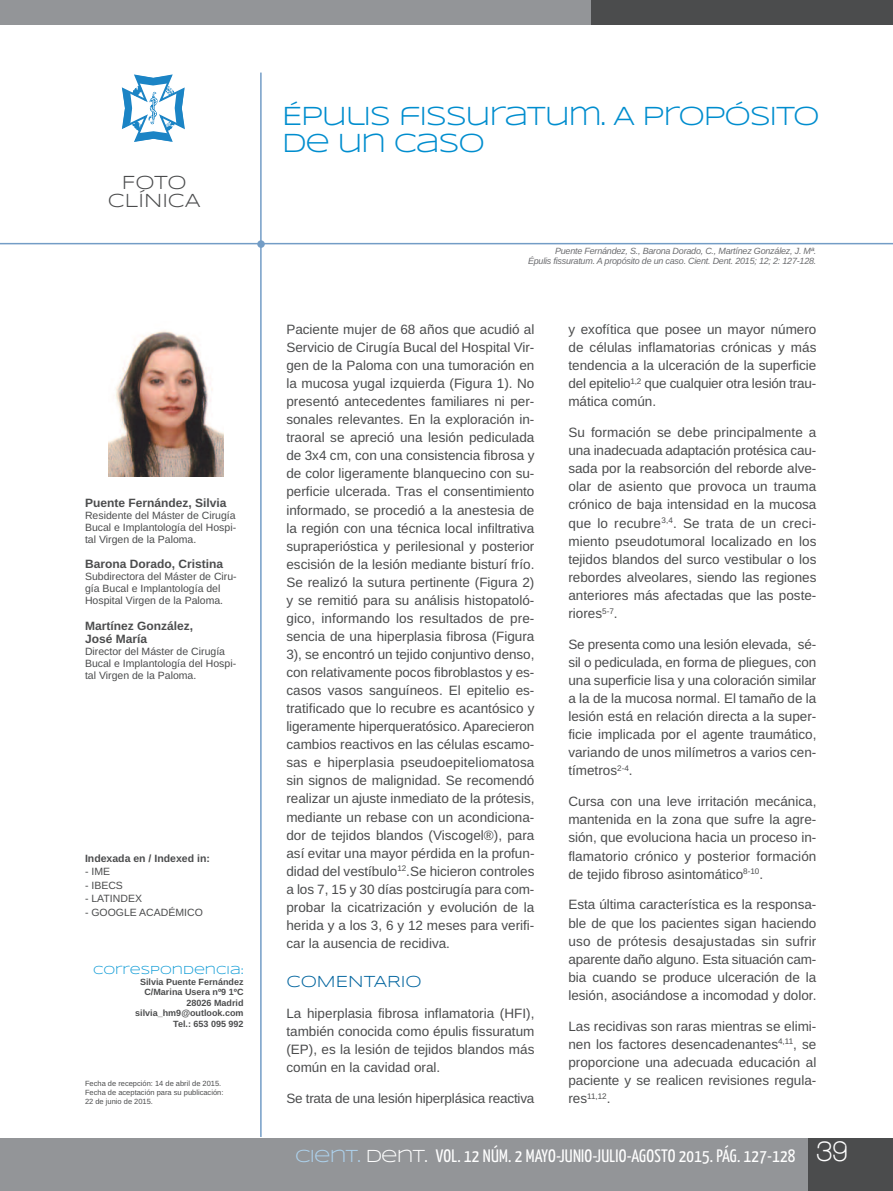
<style>
.page{position:relative;width:893px;height:1191px;background:#fff}
.page>*{position:absolute;margin:0;border:0;box-sizing:border-box;transform-origin:0 0}
.t1{font:27px/27px "Syncopate";letter-spacing:-.05em;color:#008dce}
.t2{font:19.5px/18px "Syncopate";color:#4b4c4d;text-align:center}
.t3{font:18px "Yanone Kaffeesatz";letter-spacing:.015em;color:#fff}
.t4{font:16.5px "Syncopate";color:#00649e}
.t5{font:13.5px/18px "Arimo";color:#4b4c4d;text-align:justify}
.t6{font:700 12px/13.5px "Arimo";color:#4b4c4d}
.t7{font:12px "Syncopate";color:#0a99d5}
.t8{font:10.5px/12px "Arimo";color:#4b4c4d}
.t9{font:700 10.5px "Arimo";color:#4b4c4d}
.t10{font:italic 9px/10.5px "Arimo";letter-spacing:-.025em;color:#6c6d70;text-align:right}
.t11{font:700 9px/10.5px "Arimo";color:#4b4c4d;text-align:right}
.t12{font:8.1px "Arimo";color:#4b4c4d}
.t13{font:7.5px/9px "Arimo";color:#4b4c4d}
.s1{font-size:13.5px}
.s2{font-family:"Syncopate";color:#add2ed}
.s3{font-family:"Syncopate"}
.s4{font-family:"Walkway";font-weight:700;font-size:30px}
</style>
<div class="page">
<div style="left:0;top:0;width:599px;height:25px;background:#939598"></div>
<div style="left:591px;top:0;width:302px;height:25px;background:#4b4c4d"></div>
<hr style="left:0;top:243px;width:893px;height:1px;background:#739dc6">
<hr style="left:260px;top:73px;width:2px;height:1064px;background:#739dc6">
<div style="left:257px;top:240px;width:8px;height:8px;background:#739dc6;border-radius:50%"></div>
<img style="left:108px;top:330px;width:115px;height:146px">
<div style="left:0;top:1138px;width:893px;height:53px;background:#939598"></div>
<div style="left:808px;top:1138px;width:85px;height:53px;background:#4b4c4d"></div>
<svg style="left:122px;top:74px;width:63px;height:68px"></svg>
<h2 class="t2" style="left:108px;top:173px;width:94px">FOTO<br>CLÍNICA</h2>
<p class="t6" style="left:85px;top:495px;width:143px">Puente Fernández, Silvia</p>
<p class="t8" style="left:85px;top:509px;width:153px;text-align:justify">Residente del Máster de Cirugía Bucal e Implantología del hospi&shy;tal Virgen de la Paloma.</p>
<p class="t6" style="left:85px;top:557px;width:140px">Barona Dorado, Cristina</p>
<p class="t8" style="left:85px;top:570px;width:153px">Subdirectora del Máster de Ciru&shy;gía Bucal e Implantología del hospital Virgen de la Paloma.</p>
<p class="t6" style="left:85px;top:618px;width:110px">Martínez González,<br>José María</p>
<p class="t8" style="left:85px;top:645px;width:153px">Director del Máster de Cirugía<br>Bucal e Implantología del hospi&shy;tal Virgen de la Paloma.</p>
<p class="t9" style="left:85px;top:852px;width:126px">Indexada en / Indexed in:</p>
<p class="t8" style="left:85px;top:865px;width:27px">- IME</p>
<p class="t8" style="left:85px;top:879px;width:39px">- IBECS</p>
<p class="t8" style="left:85px;top:892px;width:58px">- LATINDEX</p>
<p class="t8" style="left:85px;top:906px;width:119px">- GOOGLE ACADÉMICO</p>
<p class="t7" style="left:93px;top:963px;width:152px">CORRESPONDENCIA:</p>
<p class="t11" style="left:135px;top:976px;width:110px">Silvia Puente Fernández<br>C/Marina Usera nº9 1ºC<br>28026 Madrid silvia_hm9@outlook.com<br>Tel.: 653 095 992</p>
<p class="t13" style="left:85px;top:1079px;width:140px">Fecha de recepción: 14 de abril de 2015.<br>Fecha de aceptación para su publicación:<br>22 de junio de 2015.</p>
<h1 class="t1" style="left:282px;top:102px;width:539px">ÉPULIS FISSURATUM. A PROPÓSITO<br>DE UN CASO</h1>
<p class="t10" style="left:528px;top:246px;width:290px">puente Fernández, S., barona dorado, C., Martínez González, J. Mª.<br>épulis fissuratum. a propósito de un caso. Cient. dent. 2015; 12; 2: 127-128.</p>
<p class="t5" style="left:286px;top:320px;width:250px">Paciente mujer de 68 años que acudió al Servicio de Cirugía Bucal del hospital Vir&shy;gen de la Paloma con una tumoración en la mucosa yugal izquierda (Figura 1). No presentó antecedentes familiares ni per&shy;sonales relevantes. En la exploración in&shy;traoral se apreció una lesión pediculada de 3x4 cm, con una consistencia fibrosa y de color ligeramente blanquecino con su&shy;perficie ulcerada. Tras el consentimiento informado, se procedió a la anestesia de la región con una técnica local infiltrativa supraperióstica y perilesional y posterior escisión de la lesión mediante bisturí frío.<br>Se realizó la sutura pertinente (Figura 2) y se remitió para su análisis histopatoló&shy;gico, informando los resultados de pre&shy;sencia de una hiperplasia fibrosa (Figura 3), se encontró un tejido conjuntivo denso, con relativamente pocos fibroblastos y es&shy;casos vasos sanguíneos. El epitelio es&shy;tratificado que lo recubre es acantósico y ligeramente hiperqueratósico. Aparecieron cambios reactivos en las células escamo&shy;sas e hiperplasia pseudoepiteliomatosa sin signos de malignidad. Se recomendó realizar un ajuste inmediato de la prótesis, mediante un rebase con un acondiciona&shy;dor de tejidos blandos (Viscogel®), para así evitar una mayor pérdida en la profun&shy;didad del vestíbulo<sup>12</sup>.Se hicieron controles a los 7, 15 y 30 días postcirugía para com&shy;probar la cicatrización y evolución de la herida y a los 3, 6 y 12 meses para verifi&shy;car la ausencia de recidiva.</p>
<p class="t4" style="left:286px;top:972px;width:137px">COMENTARIO</p>
<p class="t5" style="left:286px;top:1004px;width:250px">La hiperplasia fibrosa inflamatoria (hFI), también conocida como épulis fissuratum (EP), es la lesión de tejidos blandos más común en la cavidad oral.</p>
<p class="t5" style="left:286px;top:1089px;width:250px">Se trata de una lesión hiperplásica reactiva</p>
<p class="t5" style="left:568px;top:320px;width:250px">y exofítica que posee un mayor número de células inflamatorias crónicas y más tendencia a la ulceración de la superficie del epitelio<sup>1,2</sup> que cualquier otra lesión trau&shy;mática común.</p>
<p class="t5" style="left:568px;top:423px;width:250px">Su formación se debe principalmente a una inadecuada adaptación protésica cau&shy;sada por la reabsorción del reborde alve&shy;olar de asiento que provoca un trauma crónico de baja intensidad en la mucosa que lo recubre<sup>3,4</sup>. Se trata de un creci&shy;miento pseudotumoral localizado en los tejidos blandos del surco vestibular o los rebordes alveolares, siendo las regiones anteriores más afectadas que las poste&shy;riores<sup>5-7</sup>.</p>
<p class="t5" style="left:568px;top:635px;width:250px">Se presenta como una lesión elevada, sé&shy;sil o pediculada, en forma de pliegues, con una superficie lisa y una coloración similar a la de la mucosa normal. El tamaño de la lesión está en relación directa a la super&shy;ficie implicada por el agente traumático, variando de unos milímetros a varios cen&shy;tímetros<sup>2-4</sup>.</p>
<p class="t5" style="left:568px;top:792px;width:250px">Cursa con una leve irritación mecánica, mantenida en la zona que sufre la agre&shy;sión, que evoluciona hacia un proceso in&shy;flamatorio crónico y posterior formación de tejido fibroso asintomático<sup>8-10</sup>.</p>
<p class="t5" style="left:568px;top:895px;width:250px">Esta última característica es la responsa&shy;ble de que los pacientes sigan haciendo uso de prótesis desajustadas sin sufrir aparente daño alguno. Esta situación cam&shy;bia cuando se produce ulceración de la lesión, asociándose a incomodad y dolor.</p>
<p class="t5" style="left:568px;top:1017px;width:250px">Las recidivas son raras mientras se elimi&shy;nen los factores desencadenantes<sup>4,11</sup>, se proporcione una adecuada educación al paciente y se realicen revisiones regula-</p>
<p class="t12" style="left:568px;top:1091px;width:44px"><span class="s1">res</span>11,12<span class="s1">.</span></p>
<h3 class="t3" style="left:295px;top:1144px;width:554px"><span class="s2">CIENT.</span> <span class="s3">DENT.</span> VOL. 12 NÚM. 2 MAYO-JUNIO-JULIO-AGOSTO 2015. PÁG. 127-128 <span class="s4">39</span></h3>
</div>
